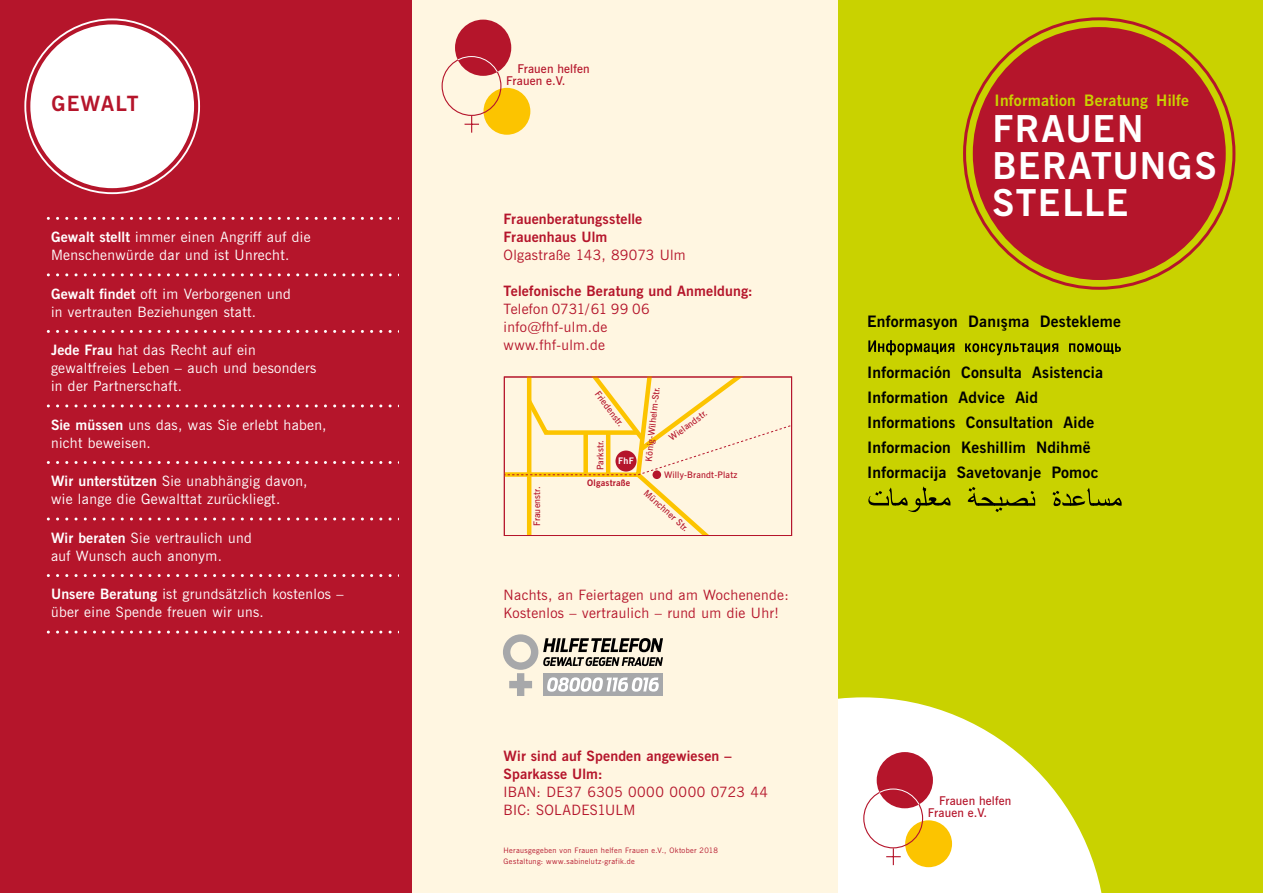
<style>
.page{position:relative;width:1263px;height:893px;background:#fff}
.page>*{position:absolute;margin:0;border:0;box-sizing:border-box;transform-origin:0 0}
.t1{font:700 37.05px/36.9px "News Gothic BT";letter-spacing:.04em;color:#fff}
.t2{font:700 21px "News Gothic BT";letter-spacing:.06em;color:#b5152b}
.t3{font:700 15.75px/25.2px "News Gothic BT";letter-spacing:.015em;color:#000}
.t4{font:700 15.75px "News Gothic BT";letter-spacing:.015em;color:#c9d200}
.t5{font:14.25px/18px "News Gothic BT";letter-spacing:.025em;color:#fff}
.t6{font:14.25px/18px "News Gothic BT";letter-spacing:.025em;color:#b5152b}
.t7{font:700 14.25px/18px "News Gothic BT";letter-spacing:.01em;color:#b5152b}
.t8{font:600 12px/12.3px "News Gothic BT";letter-spacing:.015em;color:#b5152b}
.t9{font:600 9px "News Gothic BT";letter-spacing:.02em;color:#b5152b}
.t10{font:700 9px "News Gothic BT";letter-spacing:.02em;color:#b5152b}
.t11{font:700 9px "News Gothic BT";color:#fff}
.t12{font:7.5px/10.5px "News Gothic BT";letter-spacing:.045em;color:#b5152b}
.s1{font-weight:700}
</style>
<div class="page">
<div style="left:0;top:0;width:412px;height:893px;background:#b5152b"></div>
<div style="left:30px;top:24px;width:164px;height:164px;background:#fff;border-radius:50%"></div>
<svg style="left:46px;top:217px;width:353px;height:3px"></svg>
<svg style="left:46px;top:273px;width:353px;height:3px"></svg>
<svg style="left:46px;top:330px;width:353px;height:3px"></svg>
<svg style="left:46px;top:404px;width:353px;height:3px"></svg>
<svg style="left:46px;top:461px;width:353px;height:3px"></svg>
<svg style="left:46px;top:517px;width:353px;height:3px"></svg>
<svg style="left:46px;top:574px;width:353px;height:3px"></svg>
<svg style="left:46px;top:631px;width:353px;height:3px"></svg>
<div style="left:838px;top:0;width:425px;height:893px;background:#c9d200"></div>
<svg style="left:838px;top:697px;width:264px;height:196px;fill:#fff"></svg>
<div style="left:905px;top:820px;width:47px;height:47px;background:#fcc400;border-radius:50%"></div>
<div style="left:863px;top:788px;width:60px;height:60px;border:1px solid #b5152b;border-radius:50%"></div>
<div style="left:877px;top:752px;width:56px;height:56px;background:#b5152b;border-radius:50%"></div>
<svg style="left:877px;top:788px;width:46px;height:20px"></svg>
<svg style="left:886px;top:848px;width:15px;height:17px"></svg>
<div style="left:412px;top:0;width:426px;height:893px;background:#fff6e1"></div>
<svg style="left:506px;top:379px;width:284px;height:155px"></svg>
<div style="left:504px;top:377px;width:288px;height:159px;border:1px solid #b5152b"></div>
<svg style="left:503px;top:634px;width:160px;height:62px"></svg>
<div style="left:483px;top:88px;width:47px;height:47px;background:#fcc400;border-radius:50%"></div>
<div style="left:442px;top:56px;width:59px;height:60px;border:1px solid #b5152b;border-radius:50%"></div>
<div style="left:455px;top:20px;width:56px;height:56px;background:#b5152b;border-radius:50%"></div>
<svg style="left:455px;top:56px;width:46px;height:20px"></svg>
<svg style="left:464px;top:116px;width:15px;height:17px"></svg>
<div style="left:973px;top:27px;width:253px;height:253px;background:#b5152b;border-radius:50%"></div>
<svg style="left:868px;top:340px;width:253px;height:15px"></svg>
<svg style="left:868px;top:486px;width:82px;height:26px"></svg>
<svg style="left:968px;top:487px;width:67px;height:25px"></svg>
<svg style="left:1052px;top:488px;width:69px;height:18px"></svg>
<h2 class="t2" style="left:51px;top:91px;width:89px">GEWALT</h2>
<p class="t5" style="left:51px;top:228px;width:261px"><span class="s1">Gewalt stellt</span> immer einen Angriff auf die<br>Menschenwürde dar und ist Unrecht.</p>
<p class="t5" style="left:51px;top:284px;width:241px"><span class="s1">Gewalt findet</span> oft im Verborgenen und in vertrauten Beziehungen statt.</p>
<p class="t5" style="left:51px;top:341px;width:267px"><span class="s1">Jede Frau</span> hat das Recht auf ein gewaltfreies Leben – auch und besonders in der Partnerschaft.</p>
<p class="t5" style="left:51px;top:415px;width:277px"><span class="s1">Sie müssen</span> uns das, was Sie erlebt haben, nicht beweisen.</p>
<p class="t5" style="left:51px;top:472px;width:258px"><span class="s1">Wir unterstützen</span> Sie unabhängig davon, wie lange die Gewalttat zurückliegt.</p>
<p class="t5" style="left:51px;top:528px;width:202px"><span class="s1">Wir beraten</span> Sie vertraulich und auf Wunsch auch anonym.</p>
<p class="t5" style="left:51px;top:585px;width:294px"><span class="s1">Unsere Beratung</span> ist grundsätzlich kostenlos – über eine Spende freuen wir uns.</p>
<p class="t8" style="left:506px;top:62px;width:85px;text-indent:11px">Frauen helfen<br>Frauen e.V.</p>
<p class="t7" style="left:504px;top:210px;width:140px">Frauenberatungsstelle<br>Frauenhaus Ulm</p>
<p class="t6" style="left:504px;top:246px;width:183px">Olgastraße 143, 89073 Ulm</p>
<p class="t7" style="left:504px;top:282px;width:251px">Telefonische Beratung und Anmeldung:</p>
<p class="t6" style="left:504px;top:300px;width:148px">Telefon 0731/61 99 06 info@fhf-ulm.de www.fhf-ulm.de</p>
<p class="t9" style="left:532px;top:526px;width:41px;rotate:-90deg">Frauenstr.</p>
<p class="t9" style="left:601px;top:389px;width:43px;rotate:53deg">Friedenstr.</p>
<p class="t9" style="left:595px;top:470px;width:31px;rotate:-90deg">Parkstr.</p>
<p class="t11" style="left:618px;top:456px;width:17px">FhF</p>
<p class="t10" style="left:587px;top:477px;width:44px">Olgastraße</p>
<p class="t9" style="left:643px;top:461px;width:77px;rotate:-84deg">König-Wilhelm-Str.</p>
<p class="t9" style="left:667px;top:434px;width:46px;rotate:-36deg">Wielandstr.</p>
<p class="t9" style="left:664px;top:469px;width:75px">Willy-Brandt-Platz</p>
<p class="t9" style="left:649px;top:488px;width:58px;rotate:42deg">Münchner Str.</p>
<p class="t6" style="left:504px;top:585px;width:287px">Nachts, an Feiertagen und am Wochenende:<br>Kostenlos – vertraulich – rund um die Uhr!</p>
<p class="t7" style="left:504px;top:747px;width:229px">Wir sind auf Spenden angewiesen –<br>Sparkasse Ulm:</p>
<p class="t6" style="left:504px;top:783px;width:266px">IBAN: DE37 6305 0000 0000 0723 44<br>BIC: SOLADES1ULM</p>
<p class="t12" style="left:504px;top:845px;width:216px">Herausgegeben von Frauen helfen Frauen e.V., Oktober 2018<br>Gestaltung: www.sabinelutz-grafik.de</p>
<p class="t4" style="left:995px;top:91px;width:196px">Information Beratung Hilfe</p>
<h1 class="t1" style="left:992px;top:110px;width:225px">FRAUEN<br>BERATUNGS<br>STELLE</h1>
<p class="t3" style="left:867px;top:309px;width:255px">Enformasyon Danıs¸ma Destekleme</p>
<p class="t3" style="left:867px;top:359px;width:238px">Información Consulta Asistencia<br>Information Advice Aid<br>Informations Consultation Aide<br>Informacion Keshillim Ndihmë<br>Informacija Savetovanje Pomoc</p>
<p class="t8" style="left:928px;top:795px;width:85px;text-indent:11px">Frauen helfen<br>Frauen e.V.</p>
</div>
